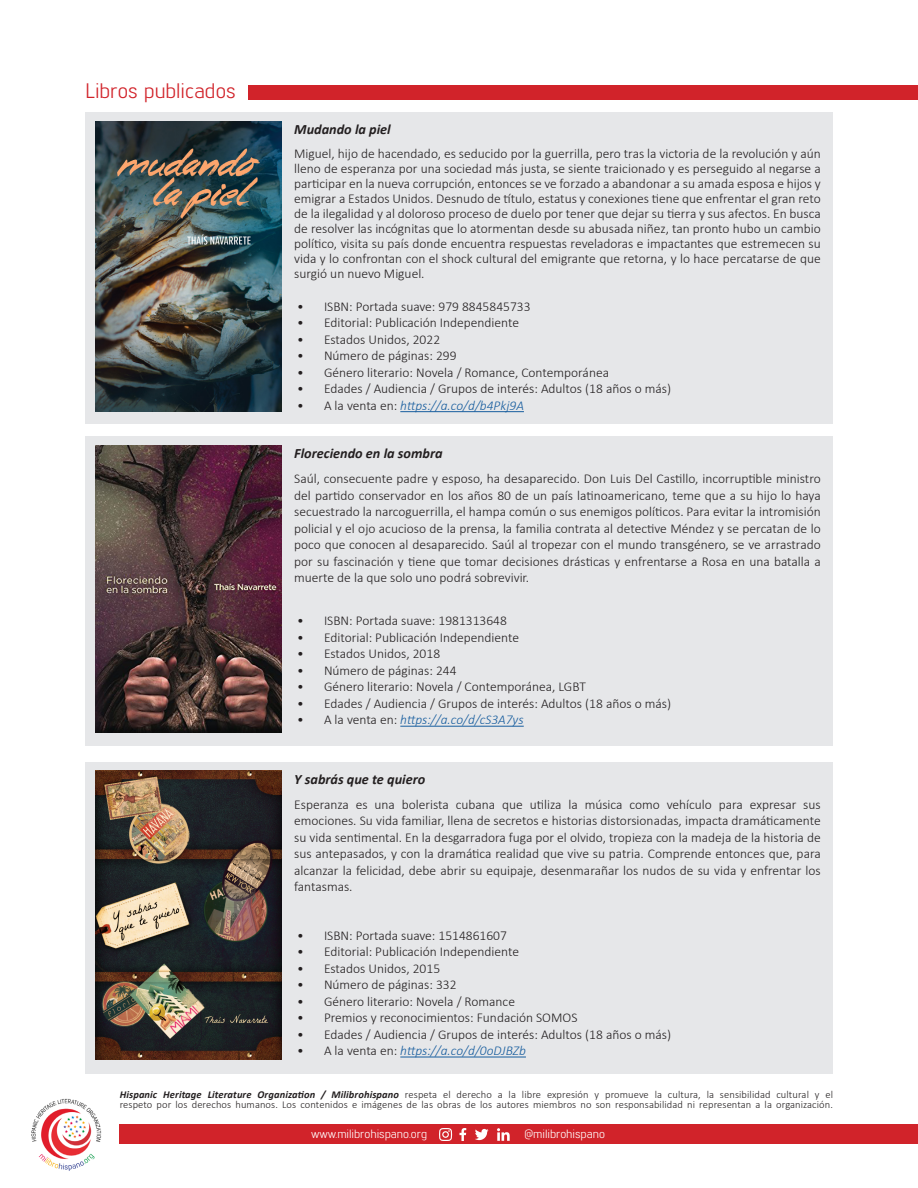
<style>
.page{position:relative;width:918px;height:1188px;background:#fff}
.page>*{position:absolute;margin:0;border:0;box-sizing:border-box;transform-origin:0 0}
.t1{font:21px "Lintel";color:#d1232a}
.t2{font:italic 700 14.25px "Calibri";color:#231f20}
.t3{font:300 13.5px/16.5px "Calibri";color:#231f20;text-align:justify}
.t4{font:italic 300 13.5px "Calibri";color:#175d9e}
.t5{font:12px "Lintel";color:#fff}
.t6{font:300 10.5px/10.5px "Calibri";letter-spacing:.01em;color:#231f20}
.s1{font-style:normal;color:#231f20}
.s2{font-weight:700;font-style:italic}
</style>
<div class="page">
<div style="left:120px;top:1124px;width:798px;height:20px;background:#d1232a"></div>
<img style="left:30px;top:1098px;width:74px;height:73px;border-radius:37px">
<svg style="left:439px;top:1128px;width:13px;height:13px"></svg>
<svg style="left:475px;top:1129px;width:14px;height:11px"></svg>
<svg style="left:459px;top:1128px;width:7px;height:13px"></svg>
<svg style="left:497px;top:1128px;width:13px;height:13px"></svg>
<div style="left:248px;top:85px;width:670px;height:15px;background:#d1232a"></div>
<div style="left:85px;top:762px;width:748px;height:311px;background:#e6e7e9"></div>
<hr style="left:400px;top:1057px;width:126px;height:1px;background:#175d9e">
<img style="left:95px;top:771px;width:186px;height:289px">
<div style="left:85px;top:437px;width:748px;height:309px;background:#e6e7e9"></div>
<hr style="left:400px;top:726px;width:124px;height:1px;background:#175d9e">
<img style="left:95px;top:445px;width:186px;height:287px">
<div style="left:85px;top:113px;width:748px;height:311px;background:#e6e7e9"></div>
<hr style="left:400px;top:411px;width:124px;height:1px;background:#175d9e">
<img style="left:95px;top:121px;width:186px;height:290px">
<p class="t1" style="left:85px;top:76px;width:152px">Libros publicados</p>
<p class="t2" style="left:294px;top:119px;width:98px">Mudando la piel</p>
<p class="t3" style="left:294px;top:146px;width:528px;line-height:15px">Miguel, hijo de hacendado, es seducido por la guerrilla, pero tras la victoria de la revolución y aún lleno de esperanza por una sociedad más justa, se siente traicionado y es perseguido al negarse a participar en la nueva corrupción, entonces se ve forzado a abandonar a su amada esposa e hijos y emigrar a Estados Unidos. Desnudo de título, estatus y conexiones tiene que enfrentar el gran reto de la ilegalidad y al doloroso proceso de duelo por tener que dejar su tierra y sus afectos. En busca de resolver las incógnitas que lo atormentan desde su abusada niñez, tan pronto hubo un cambio político, visita su país donde encuentra respuestas reveladoras e impactantes que estremecen su vida y lo confrontan con el shock cultural del emigrante que retorna, y lo hace percatarse de que surgió un nuevo Miguel.</p>
<p class="t3" style="left:297px;top:298px;width:235px">• ISBN: Portada suave: 979 8845845733</p>
<p class="t3" style="left:297px;top:315px;width:224px">• Editorial: Publicación Independiente</p>
<p class="t3" style="left:297px;top:331px;width:145px">• Estados Unidos, 2022</p>
<p class="t3" style="left:297px;top:348px;width:161px">• Número de páginas: 299</p>
<p class="t3" style="left:297px;top:364px;width:314px">• Género literario: Novela / Romance, Contemporánea</p>
<p class="t3" style="left:297px;top:381px;width:376px">• Edades / Audiencia / Grupos de interés: Adultos (18 años o más)</p>
<p class="t4" style="left:297px;top:397px;width:228px"><span class="s1">• A la venta en:</span> https://a.co/d/b4Pkj9A</p>
<p class="t2" style="left:294px;top:443px;width:150px">Floreciendo en la sombra</p>
<p class="t3" style="left:294px;top:470px;width:528px">Saúl, consecuente padre y esposo, ha desaparecido. Don Luis Del Castillo, incorruptible ministro del partido conservador en los años 80 de un país latinoamericano, teme que a su hijo lo haya secuestrado la narcoguerrilla, el hampa común o sus enemigos políticos. Para evitar la intromisión policial y el ojo acucioso de la prensa, la familia contrata al detective Méndez y se percatan de lo poco que conocen al desaparecido. Saúl al tropezar con el mundo transgénero, se ve arrastrado por su fascinación y tiene que tomar decisiones drásticas y enfrentarse a Rosa en una batalla a muerte de la que solo uno podrá sobrevivir.</p>
<p class="t3" style="left:297px;top:613px;width:211px">• ISBN: Portada suave: 1981313648</p>
<p class="t3" style="left:297px;top:629px;width:224px">• Editorial: Publicación Independiente</p>
<p class="t3" style="left:297px;top:646px;width:145px">• Estados Unidos, 2018</p>
<p class="t3" style="left:297px;top:662px;width:161px">• Número de páginas: 244</p>
<p class="t3" style="left:297px;top:679px;width:290px">• Género literario: Novela / Contemporánea, LGBT</p>
<p class="t3" style="left:297px;top:695px;width:376px">• Edades / Audiencia / Grupos de interés: Adultos (18 años o más)</p>
<p class="t4" style="left:297px;top:712px;width:228px"><span class="s1">• A la venta en:</span> https://a.co/d/cS3A7ys</p>
<p class="t2" style="left:294px;top:769px;width:133px">Y sabrás que te quiero</p>
<p class="t3" style="left:294px;top:796px;width:528px">Esperanza es una bolerista cubana que utiliza la música como vehículo para expresar sus emociones. Su vida familiar, llena de secretos e historias distorsionadas, impacta dramáticamente su vida sentimental. En la desgarradora fuga por el olvido, tropieza con la madeja de la historia de sus antepasados, y con la dramática realidad que vive su patria. Comprende entonces que, para alcanzar la felicidad, debe abrir su equipaje, desenmarañar los nudos de su vida y enfrentar los fantasmas.</p>
<p class="t3" style="left:297px;top:927px;width:211px">• ISBN: Portada suave: 1514861607</p>
<p class="t3" style="left:297px;top:943px;width:224px">• Editorial: Publicación Independiente</p>
<p class="t3" style="left:297px;top:960px;width:145px">• Estados Unidos, 2015</p>
<p class="t3" style="left:297px;top:976px;width:161px">• Número de páginas: 332</p>
<p class="t3" style="left:297px;top:993px;width:220px">• Género literario: Novela / Romance</p>
<p class="t3" style="left:297px;top:1009px;width:282px">• Premios y reconocimientos: Fundación SOMOS</p>
<p class="t3" style="left:297px;top:1026px;width:376px">• Edades / Audiencia / Grupos de interés: Adultos (18 años o más)</p>
<p class="t4" style="left:297px;top:1042px;width:230px"><span class="s1">• A la venta en:</span> https://a.co/d/0oDJBZb</p>
<p class="t6" style="left:120px;top:1089px;width:715px"><span class="s2">Hispanic Heritage Literature Organization / Milibrohispano</span> respeta el derecho a la libre expresión y promueve la cultura, la sensibilidad cultural y el respeto por los derechos humanos. Los contenidos e imágenes de las obras de los autores miembros no son responsabilidad ni representan a la organización.</p>
<p class="t5" style="left:311px;top:1126px;width:118px">www.milibrohispano.org</p>
<p class="t5" style="left:524px;top:1126px;width:82px">@milibrohispano</p>
</div>
